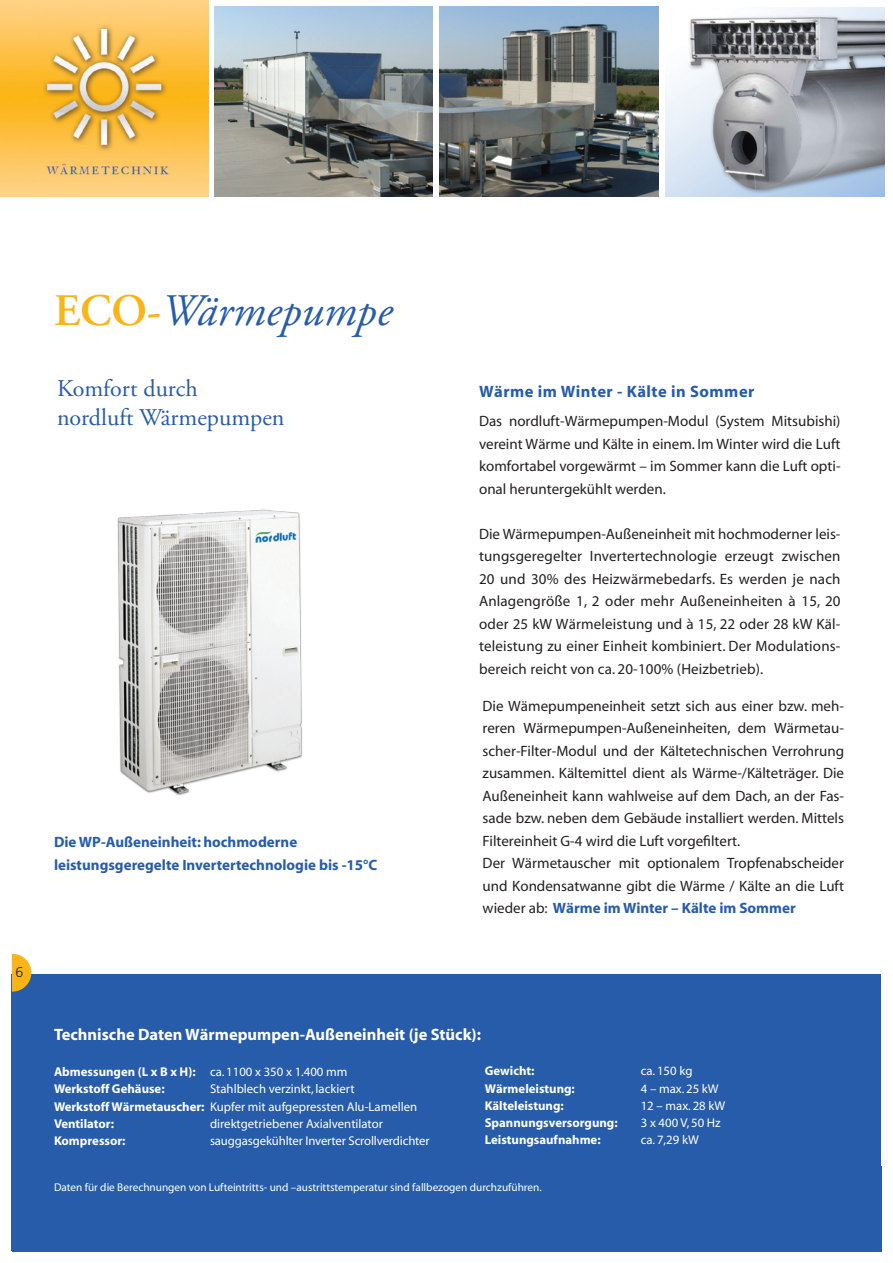
<style>
.page{position:relative;width:893px;height:1263px;background:#fff}
.page>*{position:absolute;margin:0;border:0;box-sizing:border-box;transform-origin:0 0}
.t1{font:italic 45px "Adobe Garamond Pro";color:#275caa}
.t2{font:24px/28.8px "Adobe Garamond Pro";color:#275caa}
.t3{font:700 16.5px "Myriad";color:#fff}
.t4{font:700 16.5px "Myriad";letter-spacing:.03em;color:#275caa}
.t5{font:15px/22.5px "Myriad";color:#231f20;text-align:justify}
.t6{font:700 15px/22.5px "Myriad";color:#275caa}
.t7{font:300 14.25px "Frutiger";color:#231f20}
.t8{font:12.75px/17.2px "Myriad";color:#fff}
.t9{font:700 12.75px/17.2px "Myriad";color:#fff}
.t10{font:11.25px "Myriad";color:#fff}
.s1{font-family:"Adobe Garamond";font-weight:600;font-style:normal;color:#fbb416}
.s2{font-weight:700;color:#275caa}
.s3{font-weight:400}
.s4{font-weight:700}
</style>
<div class="page">
<img style="left:0;top:0;width:208px;height:196px">
<div style="left:12px;top:974px;width:869px;height:276px;background:#275caa"></div>
<img style="left:117px;top:509px;width:185px;height:287px">
<img style="left:214px;top:6px;width:445px;height:190px">
<img style="left:665px;top:7px;width:219px;height:189px">
<div style="left:434px;top:4px;width:5px;height:197px;background:#fff"></div>
<svg style="left:12px;top:954px;width:19px;height:37px"></svg>
<p class="t7" style="left:15px;top:964px;width:9px">6</p>
<h1 class="t1" style="left:54px;top:284px;width:340px"><span class="s1">ECO-</span>Wärmepumpe</h1>
<h2 class="t2" style="left:57px;top:375px;width:229px">Komfort durch<br>nordluft Wärmepumpen</h2>
<p class="t4" style="left:479px;top:383px;width:277px">Wärme im Winter - Kälte in Sommer</p>
<p class="t5" style="left:479px;top:411px;width:363px">Das nordluft-Wärmepumpen-Modul (System Mitsubishi) vereint Wärme und Kälte in einem. Im Winter wird die Luft komfortabel vorgewärmt – im Sommer kann die Luft opti&shy;onal heruntergekühlt werden.</p>
<p class="t5" style="left:479px;top:523px;width:363px">Die Wärmepumpen-Außeneinheit mit hochmoderner leis&shy;tungsgeregelter Invertertechnologie erzeugt zwischen 20 und 30% des Heizwärmebedarfs. Es werden je nach Anlagengröße 1, 2 oder mehr Außeneinheiten à 15, 20 oder 25 kW Wärmeleistung und à 15, 22 oder 28 kW Käl&shy;teleistung zu einer Einheit kombiniert. Der Modulations&shy;bereich reicht von ca. 20-100% (Heizbetrieb).</p>
<p class="t6" style="left:54px;top:832px;width:325px">Die WP-Außeneinheit: hochmoderne leistungsgeregelte Invertertechnologie bis -15°C</p>
<p class="t5" style="left:483px;top:695px;width:363px;text-align:left">Die Wämepumpeneinheit setzt sich aus einer bzw. meh&shy;reren Wärmepumpen-Außeneinheiten, dem Wärmetau&shy;scher-Filter-Modul und der Kältetechnischen Verrohrung zusammen. Kältemittel dient als Wärme-/Kälteträger. Die Außeneinheit kann wahlweise auf dem Dach, an der Fas&shy;sade bzw. neben dem Gebäude installiert werden. Mittels Filtereinheit G-4 wird die Luft vorgefiltert.<br>Der Wärmetauscher mit optionalem Tropfenabscheider und Kondensatwanne gibt die Wärme / Kälte an die Luft wieder ab: <span class="s2">Wärme im Winter – Kälte im Sommer</span></p>
<p class="t3" style="left:54px;top:1026px;width:429px">Technische Daten Wärmepumpen-Außeneinheit (je Stück):</p>
<p class="t9" style="left:54px;top:1063px;width:295px">Abmessungen (L x B x H): <span class="s3">ca. 1100 x 350 x 1.400 mm<br></span>Werkstoff Gehäuse:</p>
<p class="t9" style="left:485px;top:1063px;width:51px">Gewicht:</p>
<p class="t8" style="left:641px;top:1063px;width:53px">ca. 150 kg</p>
<p class="t9" style="left:485px;top:1080px;width:92px">Wärmeleistung:</p>
<p class="t8" style="left:641px;top:1080px;width:79px">4 – max. 25 kW</p>
<p class="t9" style="left:485px;top:1097px;width:81px">Kälteleistung:</p>
<p class="t8" style="left:641px;top:1097px;width:86px">12 – max. 28 kW</p>
<p class="t9" style="left:485px;top:1115px;width:134px">Spannungsversorgung:</p>
<p class="t8" style="left:641px;top:1115px;width:81px">3 x 400 V, 50 Hz</p>
<p class="t9" style="left:485px;top:1132px;width:117px">Leistungsaufnahme:</p>
<p class="t8" style="left:641px;top:1132px;width:59px">ca. 7,29 kW</p>
<p class="t8" style="left:54px;top:1081px;width:365px;text-indent:156px">Stahlblech verzinkt, lackiert<br><span class="s4">Werkstoff Wärmetauscher:</span> Kupfer mit aufgepressten Alu-Lamellen<br><span class="s4">Ventilator:</span></p>
<p class="t8" style="left:210px;top:1115px;width:174px">direktgetriebener Axialventilator</p>
<p class="t9" style="left:54px;top:1132px;width:73px">Kompressor:</p>
<p class="t8" style="left:210px;top:1133px;width:221px">sauggasgekühlter Inverter Scrollverdichter</p>
<p class="t10" style="left:54px;top:1182px;width:489px">Daten für die Berechnungen von Lufteintritts- und –austrittstemperatur sind fallbezogen durchzuführen.</p>
</div>
